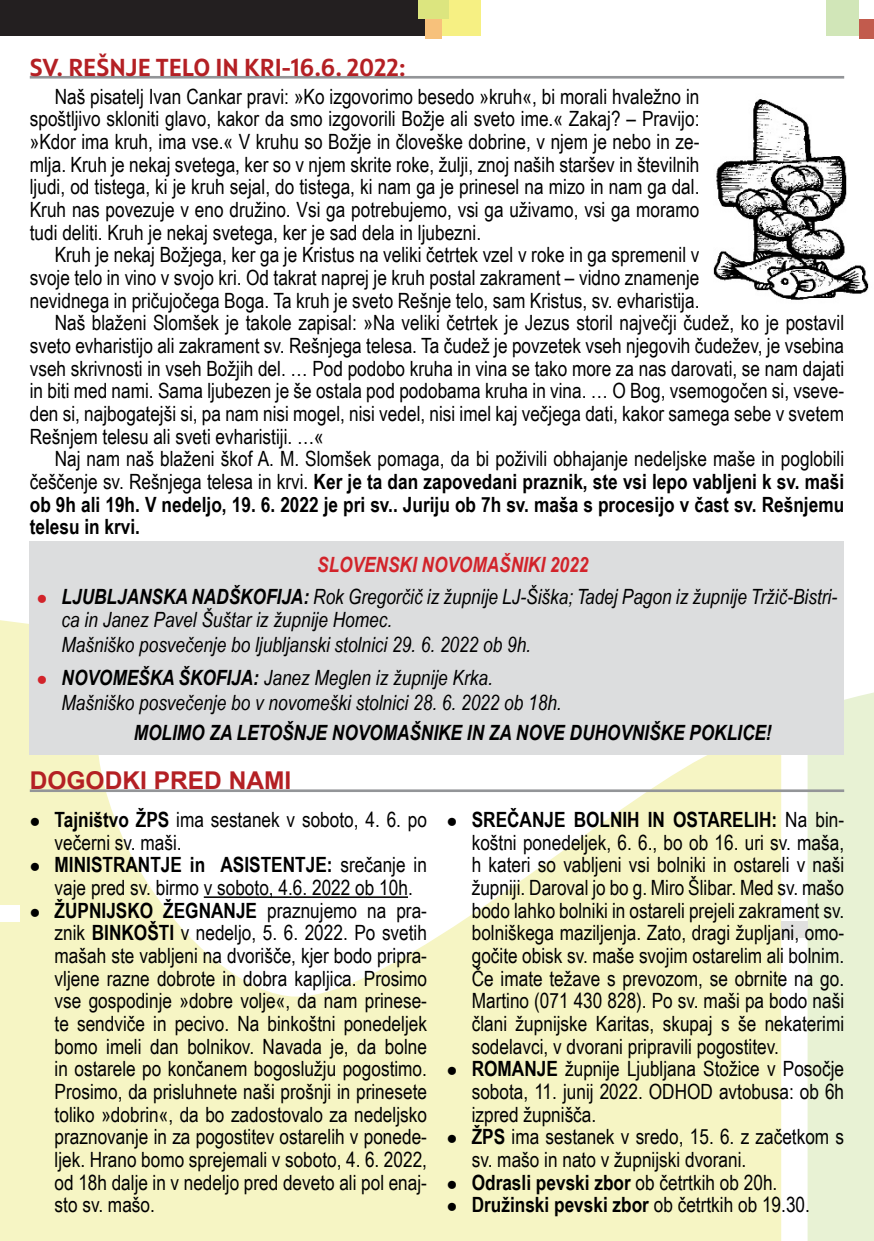
<style>
.page{position:relative;width:874px;height:1241px;background:#fff}
.page>*{position:absolute;margin:0;border:0;box-sizing:border-box;transform-origin:0 0}
.t1{font:700 24.5px "Squad";color:#b42024}
.t2{font:700 24.5px "Arial";color:#b42024}
.t3{font:21px/22.6px "Arial Narrow";color:#000}
.t4{font:italic 21px/25.2px "Arial Narrow";color:#000}
.t5{font:700 21px "Arial Narrow";color:#000}
.t6{font:italic 700 21px "Arial Narrow";color:#000}
.s1{font-weight:400}
.s2{font-weight:700;color:#d2232a}
.s3{font-weight:700}
</style>
<div class="page">
<svg style="left:0;top:615px;width:780px;height:625px;fill:#f6f5c4"></svg>
<div style="left:0;top:0;width:433px;height:36px;background:#231f20"></div>
<div style="left:825px;top:0;width:48px;height:36px;background:#d1e6b8"></div>
<div style="left:433px;top:0;width:47px;height:36px;background:#f6f083"></div>
<div style="left:425px;top:0;width:17px;height:39px;background:#f7c17b"></div>
<div style="left:418px;top:0;width:31px;height:19px;background:#dce57f"></div>
<div style="left:858px;top:19px;width:15px;height:20px;background:#c25b4d"></div>
<div style="left:858px;top:0;width:15px;height:19px;background:#fff"></div>
<svg style="left:807px;top:644px;width:66px;height:596px;background:#e9f2d6"></svg>
<div style="left:0;top:904px;width:20px;height:17px;background:#fff"></div>
<div style="left:780px;top:921px;width:27px;height:16px;background:#e0e0df"></div>
<hr style="left:30px;top:76px;width:813px;height:3px;background:#939598">
<div style="left:30px;top:541px;width:813px;height:214px;background:#dcddde"></div>
<hr style="left:30px;top:789px;width:813px;height:3px;background:#939598">
<img style="left:713px;top:99px;width:156px;height:201px">
<hr style="left:204px;top:896px;width:204px;height:1px;background:#000">
<svg style="left:31px;top:817px;width:8px;height:8px"></svg>
<svg style="left:31px;top:862px;width:8px;height:9px"></svg>
<svg style="left:31px;top:908px;width:8px;height:8px"></svg>
<svg style="left:448px;top:817px;width:8px;height:8px"></svg>
<svg style="left:448px;top:1066px;width:8px;height:9px"></svg>
<svg style="left:448px;top:1134px;width:8px;height:9px"></svg>
<svg style="left:448px;top:1180px;width:8px;height:8px"></svg>
<svg style="left:448px;top:1202px;width:8px;height:9px"></svg>
<p class="t1" style="left:30px;top:52px;width:377px">SV. REŠNJE TELO IN KRI-16.6. 2022:</p>
<p class="t3" style="left:30px;top:84px;width:670px;text-align:justify;text-indent:25px">Naš pisatelj Ivan Cankar pravi: »Ko izgovorimo besedo »kruh«, bi morali hvaležno in spoštljivo skloniti glavo, kakor da smo izgovorili Božje ali sveto ime.« Zakaj? – Pravijo: »Kdor ima kruh, ima vse.« V kruhu so Božje in človeške dobrine, v njem je nebo in ze&shy;mlja. Kruh je nekaj svetega, ker so v njem skrite roke, žulji, znoj naših staršev in številnih ljudi, od tistega, ki je kruh sejal, do tistega, ki nam ga je prinesel na mizo in nam ga dal.<br>Kruh nas povezuje v eno družino. Vsi ga potrebujemo, vsi ga uživamo, vsi ga moramo tudi deliti. Kruh je nekaj svetega, ker je sad dela in ljubezni.</p>
<p class="t3" style="left:55px;top:243px;width:646px">Kruh je nekaj Božjega, ker ga je Kristus na veliki četrtek vzel v roke in ga spremenil v</p>
<p class="t3" style="left:30px;top:265px;width:670px">svoje telo in vino v svojo kri. Od takrat naprej je kruh postal zakrament – vidno znamenje</p>
<p class="t3" style="left:30px;top:288px;width:670px">nevidnega in pričujočega Boga. Ta kruh je sveto Rešnje telo, sam Kristus, sv. evharistija.</p>
<p class="t3" style="left:55px;top:311px;width:790px">Naš blaženi Slomšek je takole zapisal: »Na veliki četrtek je Jezus storil največji čudež, ko je postavil</p>
<p class="t3" style="left:30px;top:333px;width:815px">sveto evharistijo ali zakrament sv. Rešnjega telesa. Ta čudež je povzetek vseh njegovih čudežev, je vsebina</p>
<p class="t3" style="left:30px;top:356px;width:815px">vseh skrivnosti in vseh Božjih del. … Pod podobo kruha in vina se tako more za nas darovati, se nam dajati</p>
<p class="t3" style="left:30px;top:379px;width:815px">in biti med nami. Sama ljubezen je še ostala pod podobama kruha in vina. … O Bog, vsemogočen si, vseve-</p>
<p class="t3" style="left:30px;top:401px;width:815px">den si, najbogatejši si, pa nam nisi mogel, nisi vedel, nisi imel kaj večjega dati, kakor samega sebe v svetem</p>
<p class="t3" style="left:30px;top:424px;width:295px">Rešnjem telesu ali sveti evharistiji. …«</p>
<p class="t3" style="left:55px;top:447px;width:790px">Naj nam naš blaženi škof A. M. Slomšek pomaga, da bi poživili obhajanje nedeljske maše in poglobili</p>
<p class="t5" style="left:30px;top:465px;width:815px"><span class="s1">češčenje sv. Rešnjega telesa in krvi.</span> Ker je ta dan zapovedani praznik, ste vsi lepo vabljeni k sv. maši</p>
<p class="t5" style="left:30px;top:488px;width:815px">ob 9h ali 19h. V nedeljo, 19. 6. 2022 je pri sv.. Juriju ob 7h sv. maša s procesijo v čast sv. Rešnjemu</p>
<p class="t5" style="left:30px;top:511px;width:112px">telesu in krvi.</p>
<p class="t4" style="left:62px;top:547px;width:776px;line-height:32.6px;text-align:center"><span class="s2">SLOVENSKI NOVOMAŠNIKI 2022<br></span><span class="s3">LJUBLJANSKA NADŠKOFIJA:</span> Rok Gregorčič iz župnije LJ-Šiška; Tadej Pagon iz župnije Tržič-Bistri-</p>
<p class="t4" style="left:62px;top:606px;width:471px">ca in Janez Pavel Šuštar iz župnije Homec.<br>Mašniško posvečenje bo ljubljanski stolnici 29. 6. 2022 ob 9h.</p>
<p class="t4" style="left:62px;top:664px;width:501px"><span class="s3">NOVOMEŠKA ŠKOFIJA:</span> Janez Meglen iz župnije Krka.<br>Mašniško posvečenje bo v novomeški stolnici 28. 6. 2022 ob 18h.</p>
<p class="t6" style="left:134px;top:716px;width:639px">MOLIMO ZA LETOŠNJE NOVOMAŠNIKE IN ZA NOVE DUHOVNIŠKE POKLICE!</p>
<p class="t2" style="left:30px;top:763px;width:263px">DOGODKI PRED NAMI</p>
<p class="t3" style="left:55px;top:807px;width:374px"><span class="s3">Tajništvo ŽPS</span> ima sestanek v soboto, 4. 6. po večerni sv. maši.<br><span class="s3">MINISTRANTJE in ASISTENTJE:</span> srečanje in vaje pred sv. birmo v soboto, 4.6. 2022 ob 10h.<br><span class="s3">ŽUPNIJSKO ŽEGNANJE</span> praznujemo na pra&shy;znik <span class="s3">BINKOŠTI</span> v nedeljo, 5. 6. 2022. Po svetih mašah ste vabljeni na dvorišče, kjer bodo pripra&shy;vljene razne dobrote in dobra kapljica. Prosimo vse gospodinje »dobre volje«, da nam prinese&shy;te sendviče in pecivo. Na binkoštni ponedeljek bomo imeli dan bolnikov. Navada je, da bolne in ostarele po končanem bogoslužju pogostimo.<br>Prosimo, da prisluhnete naši prošnji in prinesete toliko »dobrin«, da bo zadostovalo za nedeljsko praznovanje in za pogostitev ostarelih v ponede&shy;ljek. Hrano bomo sprejemali v soboto, 4. 6. 2022, od 18h dalje in v nedeljo pred deveto ali pol enaj&shy;sto sv. mašo.</p>
<p class="t3" style="left:471px;top:807px;width:374px"><span class="s3">SREČANJE BOLNIH IN OSTARELIH:</span> Na bin&shy;koštni ponedeljek, 6. 6., bo ob 16. uri sv. maša, h kateri so vabljeni vsi bolniki in ostareli v naši župniji. Daroval jo bo g. Miro Šlibar. Med sv. mašo bodo lahko bolniki in ostareli prejeli zakrament sv. bolniškega maziljenja. Zato, dragi župljani, omo&shy;gočite obisk sv. maše svojim ostarelim ali bolnim.<br>Če imate težave s prevozom, se obrnite na go.<br>Martino (071 430 828). Po sv. maši pa bodo naši člani župnijske Karitas, skupaj s še nekaterimi sodelavci, v dvorani pripravili pogostitev.<br><span class="s3">ROMANJE</span> župnije Ljubljana Stožice v Posočje sobota, 11. junij 2022. ODHOD avtobusa: ob 6h izpred župnišča.<br><span class="s3">ŽPS</span> ima sestanek v sredo, 15. 6. z začetkom s sv. mašo in nato v župnijski dvorani.<br><span class="s3">Odrasli pevski zbor</span> ob četrtkih ob 20h.<br><span class="s3">Družinski pevski zbor</span> ob četrtkih ob 19.30.</p>
</div>
